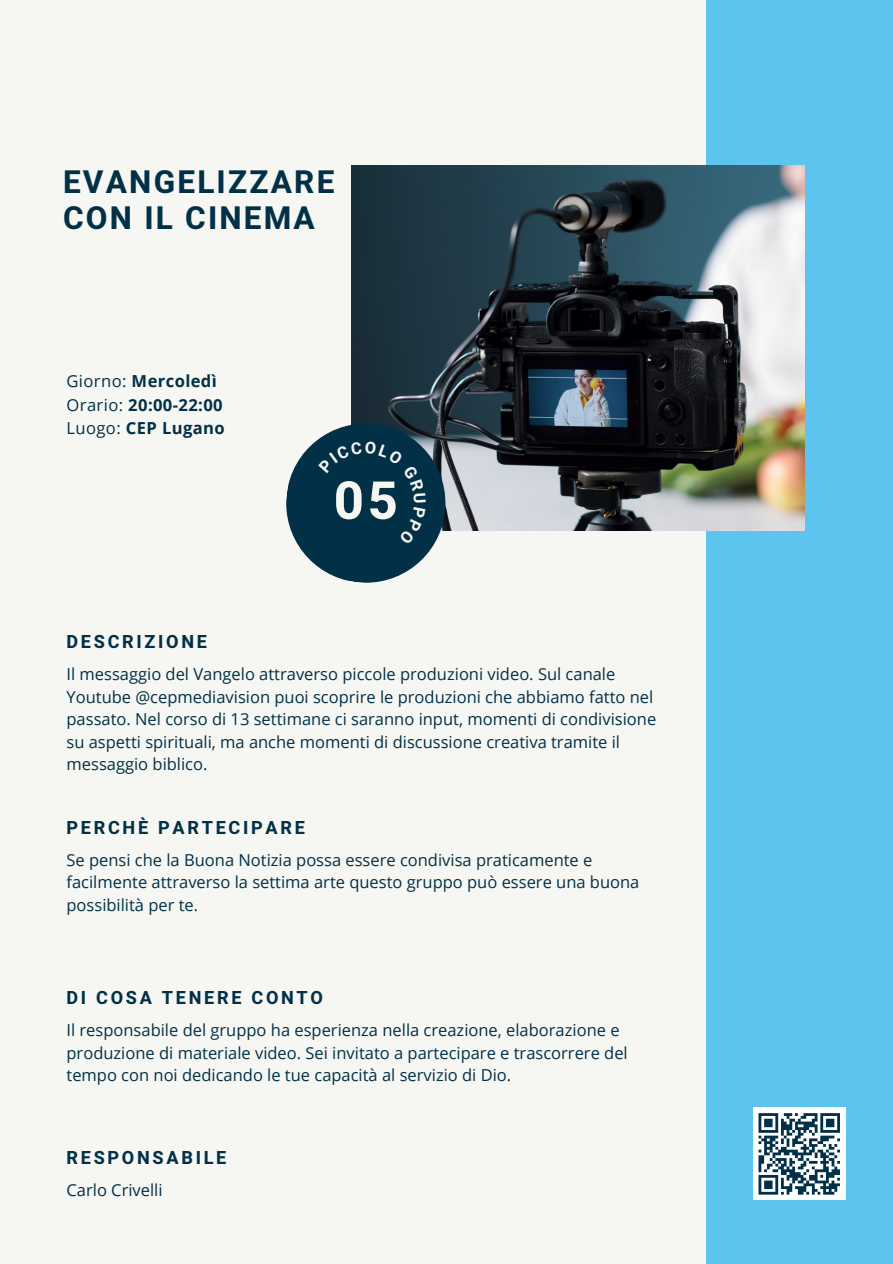
<style>
.page{position:relative;width:893px;height:1264px;background:#fff}
.page>*{position:absolute;margin:0;border:0;box-sizing:border-box;transform-origin:0 0}
.t1{font:700 52.5px "Heebo";color:#f6f6f2}
.t2{font:700 31.5px/36px "Heebo";letter-spacing:.07em;color:#023047}
.t3{font:700 18px "Heebo";letter-spacing:.15em;color:#023047}
.t4{font:16.5px/22.5px "Open Sans";color:#023047}
.t5{font:700 16.5px "Open Sans";letter-spacing:.025em;color:#023047}
.s1{font-weight:400}
</style>
<div class="page">
<div style="left:0;top:0;width:892px;height:1263px;background:#f6f6f2"></div>
<div style="left:706px;top:0;width:186px;height:1263px;background:#5dc4f0"></div>
<img style="left:351px;top:166px;width:453px;height:364px">
<div style="left:752px;top:1107px;width:93px;height:93px;background:#fff"></div>
<svg style="left:758px;top:1113px;width:82px;height:82px"></svg>
<svg style="left:286px;top:419px;width:164px;height:164px"></svg>
<p class="t2" style="left:63px;top:165px;width:273px">EVANGELIZZARE<br>CON IL CINEMA</p>
<p class="t5" style="left:66px;top:369px;width:152px"><span class="s1">Giorno:</span> Mercoledì</p>
<p class="t5" style="left:66px;top:393px;width:158px"><span class="s1">Orario:</span> 20:00-22:00</p>
<p class="t5" style="left:66px;top:416px;width:160px"><span class="s1">Luogo:</span> CEP Lugano</p>
<p class="t3" style="left:66px;top:629px;width:142px">DESCRIZIONE</p>
<p class="t1" style="left:334px;top:464px;width:66px">05</p>
<p class="t4" style="left:66px;top:662px;width:591px">Il messaggio del Vangelo attraverso piccole produzioni video. Sul canale Youtube @cepmediavision puoi scoprire le produzioni che abbiamo fatto nel passato. Nel corso di 13 settimane ci saranno input, momenti di condivisione su aspetti spirituali, ma anche momenti di discussione creativa tramite il messaggio biblico.</p>
<p class="t3" style="left:66px;top:814px;width:240px">PERCHÈ PARTECIPARE</p>
<p class="t4" style="left:66px;top:847px;width:574px">Se pensi che la Buona Notizia possa essere condivisa praticamente e facilmente attraverso la settima arte questo gruppo può essere una buona possibilità per te.</p>
<p class="t3" style="left:66px;top:985px;width:258px">DI COSA TENERE CONTO</p>
<p class="t4" style="left:66px;top:1018px;width:562px">Il responsabile del gruppo ha esperienza nella creazione, elaborazione e produzione di materiale video. Sei invitato a partecipare e trascorrere del tempo con noi dedicando le tue capacità al servizio di Dio.</p>
<p class="t3" style="left:66px;top:1145px;width:161px">RESPONSABILE</p>
<p class="t4" style="left:66px;top:1178px;width:98px">Carlo Crivelli</p>
</div>
